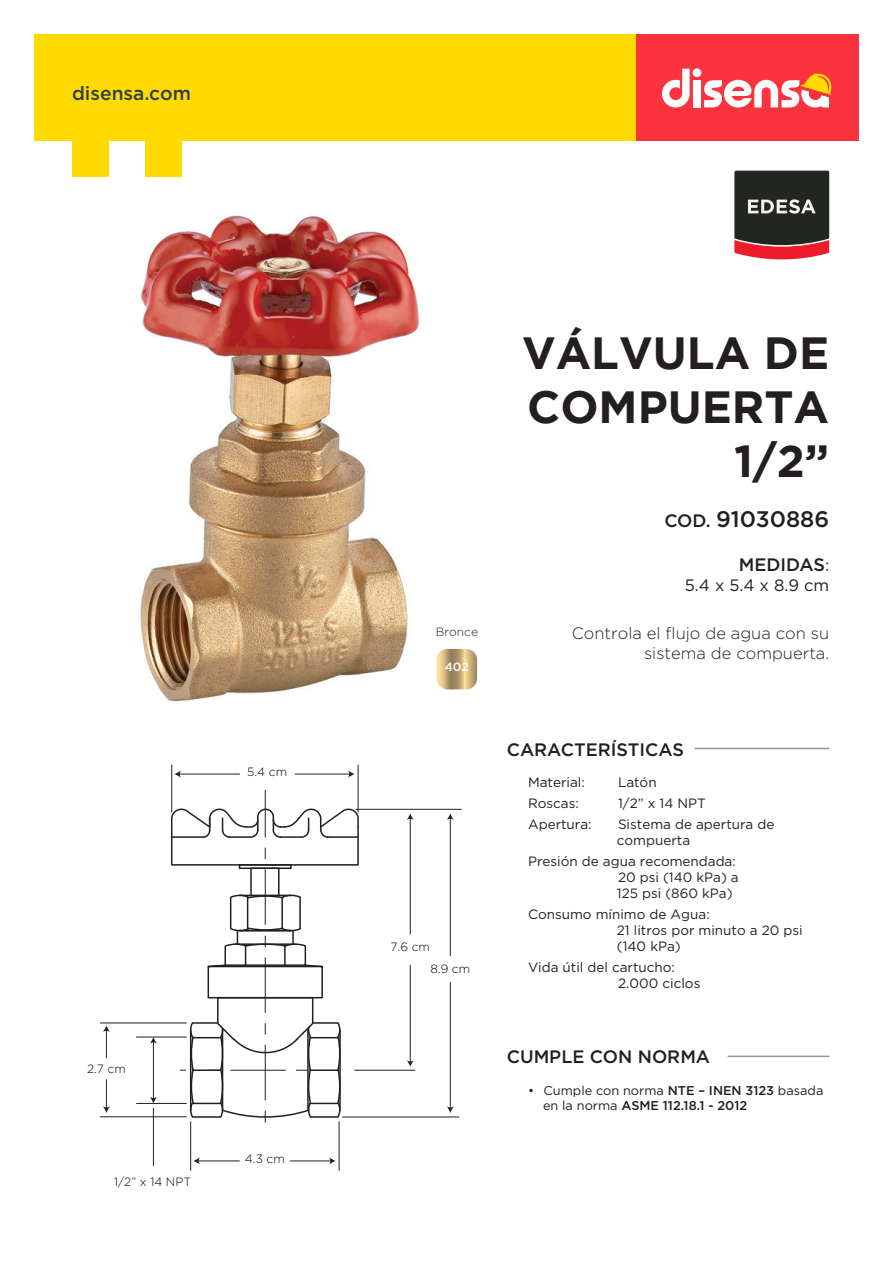
<style>
.page{position:relative;width:893px;height:1263px;background:#fff}
.page>*{position:absolute;margin:0;border:0;box-sizing:border-box;transform-origin:0 0}
.t1{font:700 45px/54px "Gotham";color:#231f20;text-align:right}
.t2{font:500 22.5px "Gotham";color:#231f20}
.t3{font:500 19.2px "Gotham";color:#313e48}
.t4{font:500 18px "Gotham";color:#231f20}
.t5{font:300 16.5px/19.8px "Gotham";color:#231f20;text-align:right}
.t6{font:16.5px "Gotham";color:#231f20}
.t7{font:13.5px/16.2px "Gotham";color:#231f20}
.t8{font:12.75px/15.3px "Gotham";color:#231f20}
.t9{font:300 12px "Gotham";color:#000001}
.t10{font:300 12px "Gotham";color:#231f20}
.t11{font:500 12px "Gotham";color:#fff}
.s1{font-size:18px}
.s2{font-weight:400;font-size:16.5px}
.s3{font-weight:500}
</style>
<div class="page">
<hr style="left:728px;top:1055px;width:101px;height:2px;background:#939598">
<hr style="left:694px;top:748px;width:135px;height:1px;background:#939598">
<img style="left:140px;top:215px;width:280px;height:487px">
<hr style="left:355px;top:1070px;width:60px;height:1px;background:#231f20">
<hr style="left:339px;top:1030px;width:2px;height:80px;background:#231f20">
<hr style="left:299px;top:897px;width:2px;height:31px;background:#231f20">
<hr style="left:230px;top:897px;width:1px;height:31px;background:#231f20">
<hr style="left:247px;top:897px;width:1px;height:31px;background:#231f20">
<hr style="left:281px;top:897px;width:2px;height:31px;background:#231f20">
<svg style="left:229px;top:895px;width:72px;height:4px"></svg>
<div style="left:250px;top:867px;width:30px;height:30px;border:2px solid #231f20"></div>
<div style="left:239px;top:864px;width:53px;height:5px;border:2px solid #231f20"></div>
<hr style="left:265px;top:790px;width:1px;height:47px;background:#231f20">
<svg style="left:171px;top:807px;width:189px;height:59px"></svg>
<hr style="left:265px;top:870px;width:1px;height:54px;background:#231f20">
<svg style="left:171px;top:926px;width:169px;height:196px"></svg>
<hr style="left:136px;top:1103px;width:50px;height:1px;background:#231f20">
<hr style="left:100px;top:1116px;width:86px;height:1px;background:#231f20">
<hr style="left:136px;top:1037px;width:50px;height:1px;background:#231f20">
<hr style="left:153px;top:1108px;width:1px;height:58px;background:#231f20">
<hr style="left:153px;top:1041px;width:1px;height:58px;background:#231f20">
<svg style="left:150px;top:1037px;width:7px;height:6px"></svg>
<svg style="left:150px;top:1097px;width:7px;height:6px"></svg>
<hr style="left:342px;top:1116px;width:117px;height:1px;background:#231f20">
<hr style="left:356px;top:809px;width:105px;height:1px;background:#231f20">
<hr style="left:450px;top:982px;width:1px;height:126px;background:#231f20">
<svg style="left:447px;top:1106px;width:7px;height:7px"></svg>
<hr style="left:450px;top:818px;width:1px;height:138px;background:#231f20">
<svg style="left:447px;top:813px;width:7px;height:7px"></svg>
<hr style="left:410px;top:965px;width:1px;height:97px;background:#231f20">
<svg style="left:407px;top:1060px;width:7px;height:7px"></svg>
<hr style="left:410px;top:818px;width:1px;height:116px;background:#231f20">
<svg style="left:407px;top:813px;width:7px;height:7px"></svg>
<svg style="left:103px;top:1080px;width:7px;height:33px"></svg>
<svg style="left:103px;top:1025px;width:7px;height:33px"></svg>
<hr style="left:171px;top:765px;width:1px;height:47px;background:#231f20">
<hr style="left:358px;top:765px;width:1px;height:47px;background:#231f20">
<hr style="left:179px;top:774px;width:60px;height:1px;background:#231f20">
<svg style="left:174px;top:770px;width:7px;height:8px"></svg>
<hr style="left:295px;top:774px;width:55px;height:1px;background:#231f20">
<svg style="left:348px;top:770px;width:7px;height:8px"></svg>
<hr style="left:190px;top:1121px;width:1px;height:49px;background:#231f20">
<hr style="left:339px;top:1121px;width:1px;height:49px;background:#231f20">
<hr style="left:198px;top:1160px;width:41px;height:1px;background:#231f20">
<svg style="left:193px;top:1157px;width:7px;height:7px"></svg>
<hr style="left:290px;top:1160px;width:41px;height:1px;background:#231f20">
<svg style="left:329px;top:1157px;width:7px;height:7px"></svg>
<hr style="left:100px;top:1022px;width:86px;height:1px;background:#231f20">
<svg style="left:437px;top:649px;width:40px;height:40px;background:#c8af7f"></svg>
<div style="left:635px;top:34px;width:224px;height:106px;background:#fb333e"></div>
<div style="left:34px;top:34px;width:601px;height:106px;background:#ffdb00"></div>
<svg style="left:662px;top:69px;width:28px;height:38px"></svg>
<div style="left:693px;top:80px;width:8px;height:27px;background:#fff"></div>
<div style="left:693px;top:68px;width:8px;height:9px;background:#fff;border-radius:50%"></div>
<svg style="left:704px;top:73px;width:128px;height:34px"></svg>
<div style="left:72px;top:140px;width:37px;height:37px;background:#ffdb00"></div>
<div style="left:145px;top:140px;width:36px;height:37px;background:#ffdb00"></div>
<svg style="left:734px;top:171px;width:95px;height:88px;background:#553937"></svg>
<h3 class="t3" style="left:72px;top:81px;width:120px">disensa.com</h3>
<p class="t9" style="left:247px;top:764px;width:41px">5.4 cm</p>
<p class="t9" style="left:87px;top:1061px;width:40px">2.7 cm</p>
<p class="t9" style="left:114px;top:1174px;width:78px">1/2” x 14 NPT</p>
<p class="t9" style="left:245px;top:1151px;width:41px">4.3 cm</p>
<p class="t10" style="left:436px;top:624px;width:44px">Bronce</p>
<p class="t11" style="left:445px;top:659px;width:26px">402</p>
<p class="t9" style="left:391px;top:939px;width:41px">7.6 cm</p>
<p class="t9" style="left:430px;top:961px;width:41px">8.9 cm</p>
<h1 class="t1" style="left:522px;top:325px;width:309px">VÁLVULA DE<br>COMPUERTA<br>1/2”</h1>
<h2 class="t2" style="left:664px;top:504px;width:166px"><span class="s1">COD.</span> 91030886</h2>
<h3 class="t4" style="left:739px;top:553px;width:92px">MEDIDAS<span class="s2">:</span></h3>
<p class="t6" style="left:685px;top:574px;width:146px">5.4 x 5.4 x 8.9 cm</p>
<p class="t5" style="left:572px;top:623px;width:259px">Controla el flujo de agua con su sistema de compuerta.</p>
<h3 class="t4" style="left:507px;top:738px;width:179px">CARACTERÍSTICAS</h3>
<p class="t7" style="left:528px;top:774px;width:58px">Material:</p>
<p class="t7" style="left:618px;top:774px;width:40px">Latón</p>
<p class="t7" style="left:528px;top:795px;width:52px">Roscas:</p>
<p class="t7" style="left:618px;top:795px;width:90px">1/2” x 14 NPT</p>
<p class="t7" style="left:528px;top:816px;width:65px">Apertura:</p>
<p class="t7" style="left:617px;top:816px;width:159px">Sistema de apertura de compuerta</p>
<p class="t7" style="left:617px;top:852px;width:123px;text-indent:-89px">Presión de agua recomendada:<br>20 psi (140 kPa) a<br>125 psi (860 kPa)</p>
<p class="t7" style="left:617px;top:906px;width:187px;text-indent:-89px">Consumo mínimo de Agua:<br>21 litros por minuto a 20 psi (140 kPa)</p>
<p class="t7" style="left:618px;top:959px;width:84px;text-indent:-90px">Vida útil del cartucho:<br>2.000 ciclos</p>
<h3 class="t4" style="left:507px;top:1045px;width:205px">CUMPLE CON NORMA</h3>
<p class="t8" style="left:543px;top:1082px;width:282px;text-indent:-15px">• Cumple con norma <span class="s3">NTE – INEN 3123</span> basada en la norma <span class="s3">ASME 112.18.1 - 2012</span></p>
</div>
